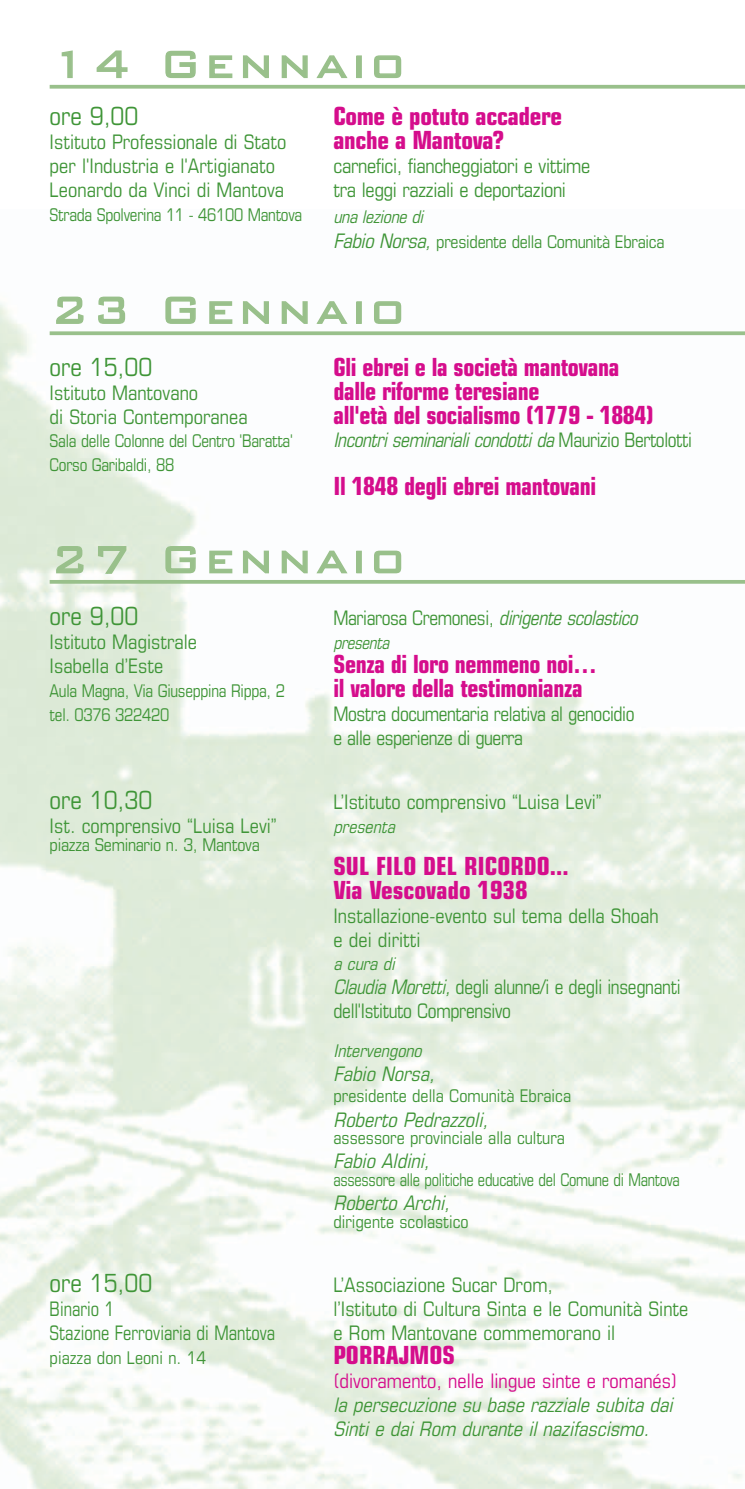
<style>
.page{position:relative;width:745px;height:1489px;background:#fff}
.page>*{position:absolute;margin:0;border:0;box-sizing:border-box;transform-origin:0 0}
.t1{font:300 50px "Bank Gothic BT";letter-spacing:.09em;color:#99c08b}
.t2{font:700 condensed 25px "Eurostile";letter-spacing:-.015em;color:#d50d8c;scale:.95 1}
.t3{font:700 condensed 25px/24px "Eurostile";letter-spacing:-.015em;color:#d50d8c}
.t4{font:condensed 25px "Eurostile";color:#3f9537}
.t5{font:condensed 20px/24px "Eurostile";color:#3f9537}
.t6{font:italic condensed 20px/24px "Eurostile";color:#3f9537}
.t7{font:condensed 20px/24px "Eurostile";letter-spacing:-.02em;color:#3f9537;scale:.95 1}
.t8{font:condensed 20px/24px "Eurostile";color:#3f9537;scale:.95 1}
.t9{font:italic condensed 20px "Eurostile";color:#3f9537;scale:.95 1}
.t10{font:condensed 20px "Eurostile";color:#d50d8c}
.t11{font:condensed 20px "Eurostile";color:#3f9537;scale:.9 1}
.t12{font:condensed 17.5px/25.2px "Eurostile";letter-spacing:-.015em;color:#3f9537}
.t13{font:condensed 17.5px "Eurostile";letter-spacing:-.015em;color:#3f9537;scale:.95 1}
.t14{font:condensed 17.5px "Eurostile";letter-spacing:-.015em;color:#3f9537;scale:.9 1}
.t15{font:italic condensed 17.5px "Eurostile";color:#3f9537}
.t16{font:italic condensed 17.5px "Eurostile";color:#3f9537;scale:.95 1}
.s1{font-style:italic}
.s2{font-style:italic;font-size:20px}
.s3{font-style:normal}
</style>
<div class="page">
<svg style="left:50px;top:85px;width:694px;height:4px;background:#a2c595"></svg>
<svg style="left:50px;top:331px;width:694px;height:4px;background:#a2c595"></svg>
<hr style="left:50px;top:580px;width:694px;height:3px;background:#99c08b">
<h1 class="t1" style="left:50px;top:31px;width:355px">14 Gennaio</h1>
<p class="t4" style="left:50px;top:107px;width:90px">ore 9,00</p>
<p class="t3" style="left:333px;top:106px;width:230px">Come è potuto accadere</p>
<p class="t5" style="left:50px;top:131px;width:238px">Istituto Professionale di Stato</p>
<p class="t3" style="left:333px;top:130px;width:172px">anche a Mantova?</p>
<p class="t5" style="left:50px;top:155px;width:227px">per l'Industria e l'Artigianato</p>
<p class="t5" style="left:333px;top:155px;width:258px">carnefici, fiancheggiatori e vittime</p>
<p class="t5" style="left:50px;top:179px;width:236px">Leonardo da Vinci di Mantova</p>
<p class="t5" style="left:333px;top:179px;width:234px">tra leggi razziali e deportazioni</p>
<p class="t13" style="left:50px;top:208px;width:267px">Strada Spolverina 11 - 46100 Mantova</p>
<p class="t12" style="left:333px;top:205px;width:332px"><span class="s1">una lezione di<br></span><span class="s2">Fabio Norsa,</span> presidente della Comunità Ebraica</p>
<h1 class="t1" style="left:50px;top:277px;width:355px">23 Gennaio</h1>
<p class="t4" style="left:50px;top:357px;width:104px">ore 15,00</p>
<p class="t2" style="left:333px;top:357px;width:302px">Gli ebrei e la società mantovana</p>
<p class="t5" style="left:50px;top:382px;width:150px">Istituto Mantovano</p>
<p class="t2" style="left:333px;top:381px;width:218px">dalle riforme teresiane</p>
<p class="t5" style="left:50px;top:406px;width:199px">di Storia Contemporanea</p>
<p class="t2" style="left:333px;top:405px;width:338px">all'età del socialismo (1779 - 1884)</p>
<p class="t13" style="left:50px;top:435px;width:257px">Sala delle Colonne del Centro 'Baratta'</p>
<p class="t9" style="left:333px;top:433px;width:378px">Incontri seminariali condotti da <span class="s3">M a u r i z i o B e r t o l o t t i</span></p>
<p class="t13" style="left:50px;top:459px;width:133px">Corso Garibaldi, 88</p>
<p class="t2" style="left:333px;top:477px;width:278px">Il 1848 degli ebrei mantovani</p>
<h1 class="t1" style="left:50px;top:526px;width:355px">27 Gennaio</h1>
<p class="t4" style="left:50px;top:607px;width:90px">ore 9,00</p>
<p class="t7" style="left:333px;top:607px;width:325px">Mariarosa Cremonesi, <span class="s1">dirigente scolastico</span></p>
<p class="t5" style="left:50px;top:631px;width:149px">Istituto Magistrale</p>
<p class="t16" style="left:333px;top:636px;width:63px">presenta</p>
<p class="t5" style="left:50px;top:655px;width:115px">Isabella d’Este</p>
<p class="t2" style="left:333px;top:655px;width:278px">Senza di loro nemmeno noi…</p>
<p class="t13" style="left:50px;top:684px;width:249px">Aula Magna, Via Giuseppina Rippa, 2</p>
<p class="t2" style="left:333px;top:678px;width:263px">il valore della testimonianza</p>
<p class="t13" style="left:50px;top:708px;width:127px">tel. 0376 322420</p>
<p class="t7" style="left:333px;top:703px;width:318px">Mostra documentaria relativa al genocidio e alle esperienze di guerra</p>
<p class="t4" style="left:50px;top:791px;width:104px">ore 10,30</p>
<p class="t5" style="left:333px;top:791px;width:270px">L’Istituto comprensivo “Luisa Levi”</p>
<p class="t5" style="left:50px;top:815px;width:228px">Ist. comprensivo “Luisa Levi”</p>
<p class="t15" style="left:333px;top:820px;width:66px">presenta</p>
<p class="t12" style="left:50px;top:833px;width:211px">piazza Seminario n. 3, Mantova</p>
<p class="t3" style="left:333px;top:856px;width:236px">SUL FILO DEL RICORDO...<br>Via Vescovado 1938</p>
<p class="t5" style="left:333px;top:905px;width:326px">Installazione-evento sul tema della Shoah e dei diritti</p>
<p class="t15" style="left:333px;top:957px;width:66px">a cura di</p>
<p class="t8" style="left:333px;top:976px;width:366px"><span class="s1">Claudia Moretti,</span>degli alunne/i e degli insegnanti dell'Istituto Comprensivo</p>
<p class="t15" style="left:333px;top:1044px;width:93px">Intervengono</p>
<p class="t6" style="left:333px;top:1063px;width:106px">Fabio Norsa,</p>
<p class="t12" style="left:333px;top:1084px;width:239px">presidente della Comunità Ebraica</p>
<p class="t6" style="left:333px;top:1109px;width:160px">Roberto Pedrazzoli,</p>
<p class="t12" style="left:333px;top:1126px;width:233px">assessore provinciale alla cultura</p>
<p class="t6" style="left:333px;top:1150px;width:101px">Fabio Aldini,</p>
<p class="t14" style="left:333px;top:1173px;width:386px">assessore alle politiche educative del Comune di Mantova</p>
<p class="t6" style="left:333px;top:1192px;width:121px">Roberto Archi,</p>
<p class="t12" style="left:333px;top:1210px;width:136px">dirigente scolastico</p>
<p class="t4" style="left:50px;top:1273px;width:104px">ore 15,00</p>
<p class="t5" style="left:333px;top:1274px;width:221px">L’Associazione Sucar Drom,</p>
<p class="t11" style="left:50px;top:1301px;width:74px">Binario 1</p>
<p class="t5" style="left:333px;top:1298px;width:356px">l’Istituto di Cultura Sinta e le Comunità Sinte</p>
<p class="t11" style="left:50px;top:1325px;width:252px">Stazione Ferroviaria di Mantova</p>
<p class="t5" style="left:333px;top:1322px;width:283px">e Rom Mantovane commemorano il</p>
<p class="t12" style="left:50px;top:1346px;width:158px">piazza don Leoni n. 14</p>
<p class="t3" style="left:333px;top:1344px;width:123px">PORRAJMOS</p>
<p class="t10" style="left:333px;top:1372px;width:345px">(divoramento, nelle lingue sinte e romanés)</p>
<p class="t6" style="left:333px;top:1393px;width:344px">la persecuzione su base razziale subita dai<br>Sinti e dai Rom durante il nazifascismo.</p>
</div>
